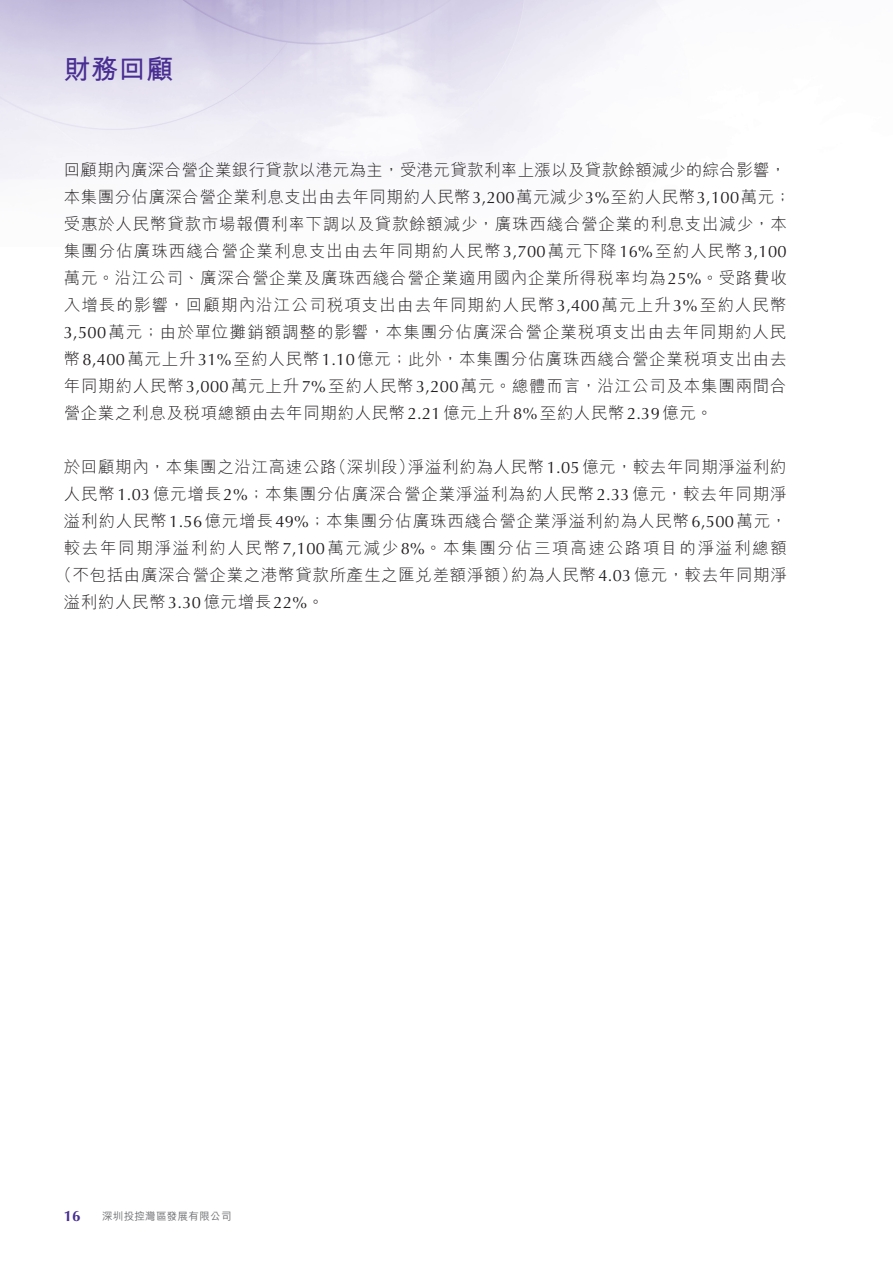
<style>
.page{position:relative;width:893px;height:1263px;background:#fff}
.page>*{position:absolute;margin:0;border:0;box-sizing:border-box;transform-origin:0 0}
.t1{font:700 27px "M Hei HK";color:#482e92}
._00_txt{font:300 16.5px/27px "M Hei HK";letter-spacing:.045em;color:#231f20}
._00_txt-2{font:300 16.5px "M Hei HK";letter-spacing:.1em;color:#231f20}
.t2{font:700 15px "Optima LT Std";color:#482e92}
.t3{font:500 10.5px "M Hei HK";letter-spacing:.03em;color:#6c6d70}
.s1{font-family:"Optima LT Std";font-weight:400}
</style>
<div class="page">
<h1 class="t1" style="left:64px;top:50px;width:111px">財務回顧</h1>
<p class="_00_txt" style="left:64px;top:157px;width:729px">回顧期內廣深合營企業銀行貸款以港元為主，受港元貸款利率上漲以及貸款餘額減少的綜合影響，本集團分佔廣深合營企業利息支出由去年同期約人民幣<span class="s1">3,200</span>萬元減少<span class="s1">3%</span>至約人民幣<span class="s1">3,100</span>萬元；受惠於人民幣貸款市場報價利率下調以及貸款餘額減少，廣珠西綫合營企業的利息支出減少，本集團分佔廣珠西綫合營企業利息支出由去年同期約人民幣<span class="s1">3,700</span>萬元下降<span class="s1">16%</span>至約人民幣<span class="s1">3,100</span>萬元。沿江公司、廣深合營企業及廣珠西綫合營企業適用國內企業所得稅率均為<span class="s1">25%</span>。受路費收入增長的影響，回顧期內沿江公司稅項支出由去年同期約人民幣<span class="s1">3,400</span>萬元上升<span class="s1">3%</span>至約人民幣<span class="s1">3,500</span>萬元；由於單位攤銷額調整的影響，本集團分佔廣深合營企業稅項支出由去年同期約人民幣<span class="s1">8,400</span>萬元上升<span class="s1">31%</span>至約人民幣<span class="s1">1.10</span>億元；此外，本集團分佔廣珠西綫合營企業稅項支出由去年同期約人民幣<span class="s1">3,000</span>萬元上升<span class="s1">7%</span>至約人民幣<span class="s1">3,200</span>萬元。總體而言，沿江公司及本集團兩間合營企業之利息及稅項總額由去年同期約人民幣<span class="s1">2.21</span>億元上升<span class="s1">8%</span>至約人民幣<span class="s1">2.39</span>億元。</p>
<p class="_00_txt" style="left:64px;top:454px;width:724px">於回顧期內，本集團之沿江高速公路（深圳段）淨溢利約為人民幣<span class="s1">1.05</span>億元，較去年同期淨溢利約</p>
<p class="_00_txt" style="left:64px;top:481px;width:724px">人民幣<span class="s1">1.03</span>億元增長<span class="s1">2%</span>；本集團分佔廣深合營企業淨溢利為約人民幣<span class="s1">2.33</span>億元，較去年同期淨</p>
<p class="_00_txt" style="left:64px;top:508px;width:725px">溢利約人民幣<span class="s1">1.56</span>億元增長<span class="s1">49%</span>；本集團分佔廣珠西綫合營企業淨溢利約為人民幣<span class="s1">6,500</span>萬元，</p>
<p class="_00_txt-2" style="left:64px;top:540px;width:725px">較去年同期淨溢利約人民幣<span class="s1">7,100</span>萬元減少<span class="s1">8%</span>。本集團分佔三項高速公路項目的淨溢利總額</p>
<p class="_00_txt" style="left:56px;top:562px;width:733px">（不包括由廣深合營企業之港幣貸款所產生之匯兌差額淨額）約為人民幣<span class="s1">4.03</span>億元，較去年同期淨</p>
<p class="_00_txt" style="left:64px;top:589px;width:262px">溢利約人民幣<span class="s1">3.30</span>億元增長<span class="s1">22%</span>。</p>
<p class="t2" style="left:64px;top:1207px;width:18px">16</p>
<p class="t3" style="left:102px;top:1208px;width:131px">深圳投控灣區發展有限公司</p>
</div>
